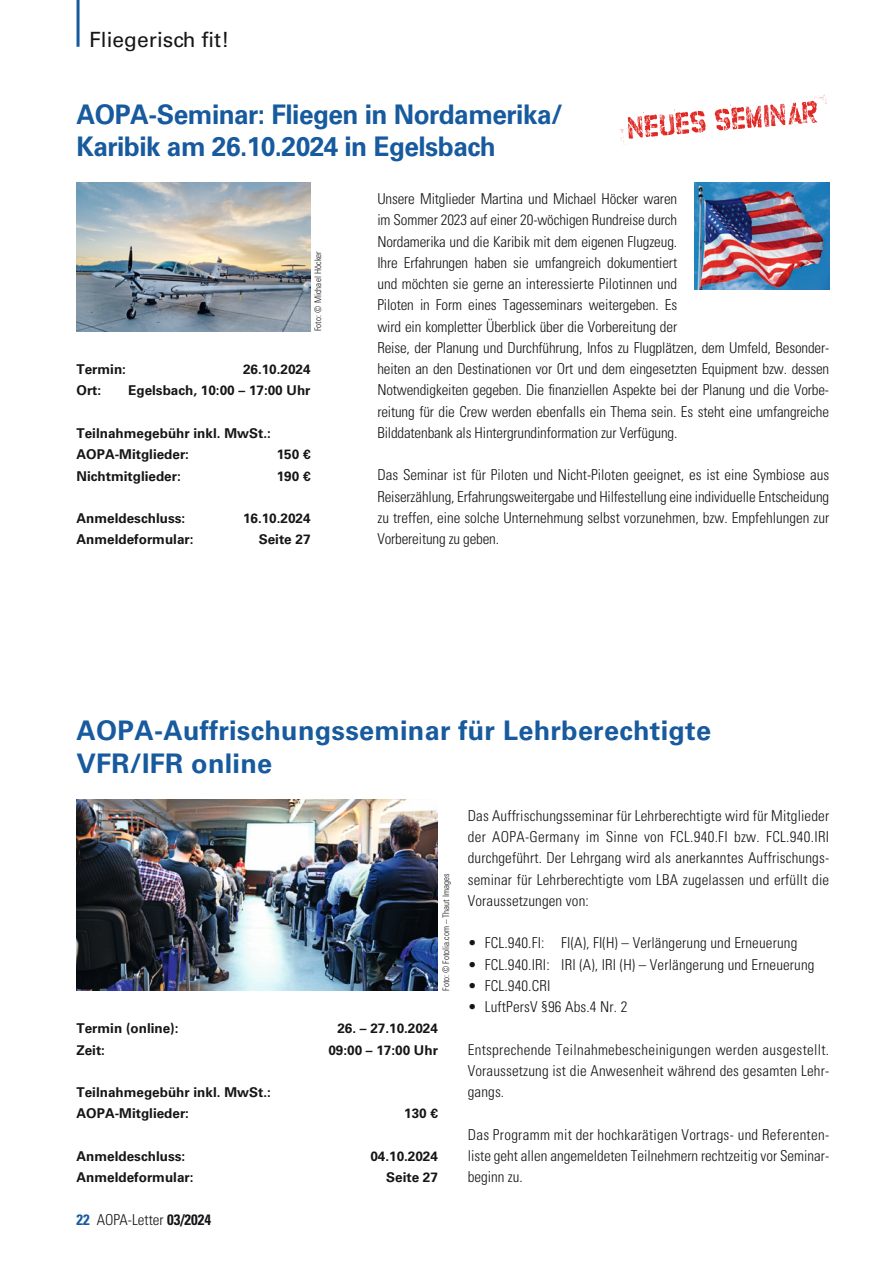
<style>
.page{position:relative;width:893px;height:1263px;background:#fff}
.page>*{position:absolute;margin:0;border:0;box-sizing:border-box;transform-origin:0 0}
.t1{font:700 27px/32.4px "Univers LT";letter-spacing:-.005em;color:#175a9e}
.t2{font:21px "Univers LT";color:#161518}
.t3{font:300 condensed 15px/21.3px "Univers LT";letter-spacing:-.01em;color:#161518;text-align:justify}
.t4{font:300 condensed 15px "Univers LT";letter-spacing:.01em;color:#161518}
.t5{font:700 13.5px/21.3px "Univers LT";color:#161518}
.t6{font:300 condensed 9px "Univers LT";color:#161518}
.s1{font-weight:700;color:#175a9e}
.s2{font-weight:700}
</style>
<div class="page">
<hr style="left:77px;top:0;width:3px;height:47px;background:#175a9e">
<img style="left:77px;top:183px;width:233px;height:149px">
<img style="left:694px;top:183px;width:135px;height:106px">
<svg style="left:620px;top:110px;width:86px;height:32px"></svg>
<svg style="left:715px;top:94px;width:112px;height:37px"></svg>
<img style="left:77px;top:799px;width:361px;height:192px">
<h2 class="t2" style="left:89px;top:27px;width:142px">Fliegerisch fit!</h2>
<h1 class="t1" style="left:77px;top:98px;width:488px">AOPA-Seminar: Fliegen in Nordamerika/<br>Karibik am 26.10.2024 in Egelsbach</h1>
<p class="t3" style="left:377px;top:188px;width:453px;text-align:left">Unsere Mitglieder Martina und Michael Höcker waren<br>im Sommer 2023 auf einer 20-wöchigen Rundreise durch<br>Nordamerika und die Karibik mit dem eigenen Flugzeug.<br>Ihre Erfahrungen haben sie umfangreich dokumentiert<br>und möchten sie gerne an interessierte Pilotinnen und<br>Piloten in Form eines Tagesseminars weitergeben. Es<br>wird ein kompletter Überblick über die Vorbereitung der<br>Reise, der Planung und Durchführung, Infos zu Flugplätzen, dem Umfeld, Besonder&shy;heiten an den Destinationen vor Ort und dem eingesetzten Equipment bzw. dessen Notwendigkeiten gegeben. Die finanziellen Aspekte bei der Planung und die Vorbe&shy;reitung für die Crew werden ebenfalls ein Thema sein. Es steht eine umfangreiche Bilddatenbank als Hintergrundinformation zur Verfügung.</p>
<p class="t3" style="left:377px;top:465px;width:453px">Das Seminar ist für Piloten und Nicht-Piloten geeignet, es ist eine Symbiose aus Reiserzählung, Erfahrungsweitergabe und Hilfestellung eine individuelle Entscheidung zu treffen, eine solche Unternehmung selbst vorzunehmen, bzw. Empfehlungen zur Vorbereitung zu geben.</p>
<p class="t6" style="left:313px;top:331px;width:82px;rotate:-90deg">Foto: © Michael Höcker</p>
<p class="t5" style="left:77px;top:359px;width:51px">Termin:</p>
<p class="t5" style="left:243px;top:359px;width:69px">26.10.2024</p>
<p class="t5" style="left:77px;top:380px;width:26px">Ort:</p>
<p class="t5" style="left:128px;top:380px;width:184px">Egelsbach, 10:00 – 17:00 Uhr</p>
<p class="t5" style="left:77px;top:423px;width:196px">Teilnahmegebühr inkl. MwSt.:<br>AOPA-Mitglieder:</p>
<p class="t5" style="left:277px;top:444px;width:35px">150 €</p>
<p class="t5" style="left:77px;top:465px;width:106px">Nichtmitglieder:</p>
<p class="t5" style="left:277px;top:465px;width:35px">190 €</p>
<p class="t5" style="left:77px;top:508px;width:110px">Anmeldeschluss:</p>
<p class="t5" style="left:243px;top:508px;width:69px">16.10.2024</p>
<p class="t5" style="left:77px;top:529px;width:119px">Anmeldeformular:</p>
<p class="t5" style="left:259px;top:529px;width:53px">Seite 27</p>
<h1 class="t1" style="left:77px;top:715px;width:636px">AOPA-Auffrischungsseminar für Lehrberechtigte<br>VFR/IFR online</h1>
<p class="t6" style="left:440px;top:991px;width:119px;rotate:-90deg">Foto: © Fotolia.com – Thaut Images</p>
<p class="t5" style="left:77px;top:1018px;width:104px">Termin (online):</p>
<p class="t5" style="left:337px;top:1018px;width:102px">26. – 27.10.2024</p>
<p class="t5" style="left:77px;top:1039px;width:30px">Zeit:</p>
<p class="t5" style="left:328px;top:1039px;width:111px">09:00 – 17:00 Uhr</p>
<p class="t5" style="left:77px;top:1082px;width:196px">Teilnahmegebühr inkl. MwSt.:<br>AOPA-Mitglieder:</p>
<p class="t5" style="left:404px;top:1103px;width:35px">130 €</p>
<p class="t5" style="left:77px;top:1146px;width:110px">Anmeldeschluss:</p>
<p class="t5" style="left:370px;top:1146px;width:69px">04.10.2024</p>
<p class="t5" style="left:77px;top:1167px;width:119px">Anmeldeformular:</p>
<p class="t5" style="left:386px;top:1167px;width:53px">Seite 27</p>
<p class="t3" style="left:77px;top:1209px;width:136px"><span class="s1">22</span> AOPA-Letter <span class="s2">03/2024</span></p>
<p class="t3" style="left:468px;top:805px;width:363px">Das Auffrischungsseminar für Lehrberechtigte wird für Mitglieder der AOPA-Germany im Sinne von FCL.940.FI bzw. FCL.940.IRI durchgeführt. Der Lehrgang wird als anerkanntes Auffrischungs&shy;seminar für Lehrberechtigte vom LBA zugelassen und erfüllt die Voraussetzungen von:</p>
<p class="t4" style="left:468px;top:934px;width:331px">• FCL.940.FI: FI(A), FI(H) – Verlängerung und Erneuerung</p>
<p class="t4" style="left:468px;top:955px;width:348px">• FCL.940.IRI: IRI (A), IRI (H) – Verlängerung und Erneuerung</p>
<p class="t4" style="left:468px;top:976px;width:84px">• FCL.940.CRI</p>
<p class="t4" style="left:468px;top:998px;width:161px">• LuftPersV §96 Abs.4 Nr. 2</p>
<p class="t3" style="left:468px;top:1039px;width:363px">Entsprechende Teilnahmebescheinigungen werden ausgestellt.<br>Voraussetzung ist die Anwesenheit während des gesamten Lehr&shy;gangs.</p>
<p class="t3" style="left:468px;top:1124px;width:363px">Das Programm mit der hochkarätigen Vortrags- und Referenten&shy;liste geht allen angemeldeten Teilnehmern rechtzeitig vor Seminar&shy;beginn zu.</p>
</div>
